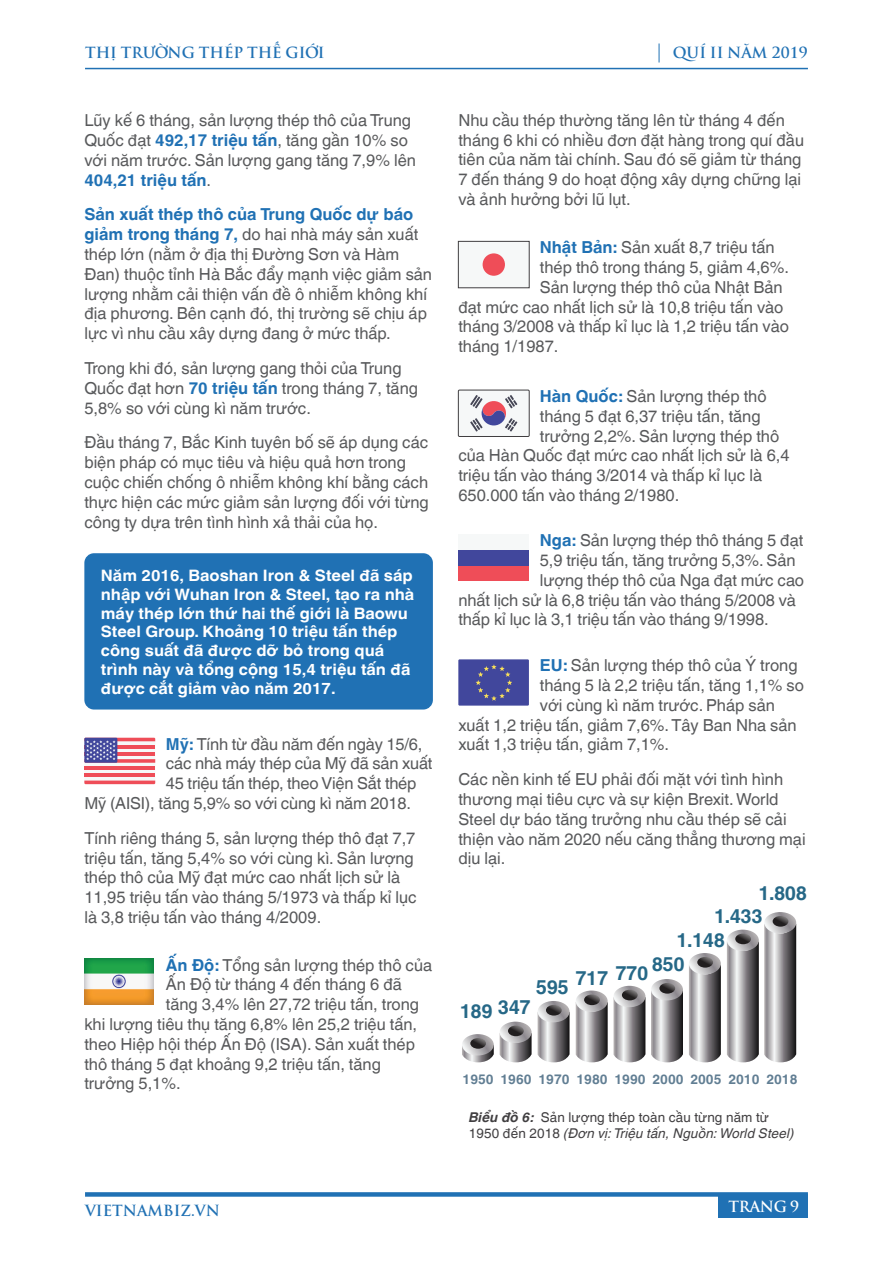
<style>
.page{position:relative;width:893px;height:1263px;background:#fff}
.page>*{position:absolute;margin:0;border:0;box-sizing:border-box;transform-origin:0 0}
.t1{font:700 19.5px "Helvetica World";letter-spacing:-.025em;color:#266887}
.t2{font:16.5px/19.8px "Helvetica World";color:#58595b}
.t3{font:700 15.75px/18.9px "Helvetica World";color:#fff;scale:1.05 1}
.t4{font:15px "UTM Trajan Pro Bold";color:#2071b4}
.t5{font:15px "UTM Trajan Pro Bold";letter-spacing:-.025em;color:#fff}
.t6{font:13.5px/16.2px "Helvetica World";letter-spacing:.01em;color:#413f41}
.t7{font:700 13.5px "Helvetica World";color:#617e93}
.s1{font-weight:700;color:#2071b4}
.s2{font-weight:700;font-style:italic}
.s3{font-style:italic}
</style>
<div class="page">
<div style="left:84px;top:553px;width:349px;height:156px;background:#2071b4;border-radius:10px"></div>
<div style="left:84px;top:738px;width:71px;height:46px;background:#f6f8f8"></div>
<hr style="left:84px;top:773px;width:71px;height:4px;background:#ef4d58">
<svg style="left:84px;top:780px;width:71px;height:4px"></svg>
<hr style="left:84px;top:766px;width:71px;height:4px;background:#ef4d58">
<svg style="left:84px;top:738px;width:71px;height:25px"></svg>
<img style="left:84px;top:959px;width:69px;height:46px">
<div style="left:458px;top:241px;width:72px;height:47px;background:#f6f8f8;border:1px solid #413f41"></div>
<div style="left:483px;top:253px;width:22px;height:23px;background:#ef4d58;border-radius:50%"></div>
<hr style="left:85px;top:68px;width:723px;height:1px;background:#2071b4">
<div style="left:85px;top:1192px;width:723px;height:5px;background:#2071b4"></div>
<div style="left:719px;top:1194px;width:89px;height:23px;background:#2071b4"></div>
<svg style="left:659px;top:44px;width:1px;height:19px"></svg>
<div style="left:458px;top:390px;width:71px;height:46px;background:#f6f8f8"></div>
<div style="left:458px;top:390px;width:72px;height:47px;border:1px solid #413f41"></div>
<svg style="left:470px;top:395px;width:47px;height:37px"></svg>
<div style="left:458px;top:534px;width:71px;height:16px;background:#f6f8f8"></div>
<div style="left:458px;top:565px;width:71px;height:16px;background:#ef4d58"></div>
<div style="left:458px;top:550px;width:71px;height:15px;background:#41479c"></div>
<div style="left:458px;top:659px;width:71px;height:47px;background:#41479c"></div>
<svg style="left:476px;top:664px;width:36px;height:37px"></svg>
<svg style="left:462px;top:1034px;width:32px;height:29px"></svg>
<svg style="left:500px;top:1022px;width:32px;height:40px"></svg>
<svg style="left:538px;top:1001px;width:32px;height:61px;background:#99989a"></svg>
<svg style="left:576px;top:986px;width:69px;height:76px"></svg>
<svg style="left:651px;top:979px;width:32px;height:83px;background:#969496"></svg>
<svg style="left:689px;top:953px;width:32px;height:109px;background:#949295"></svg>
<svg style="left:727px;top:912px;width:69px;height:150px"></svg>
<p class="t4" style="left:85px;top:41px;width:241px">THỊ TRƯỜNG THÉP THẾ GIỚI</p>
<p class="t2" style="left:84px;top:111px;width:333px">Lũy kế 6 tháng, sản lượng thép thô của Trung Quốc đạt <span class="s1">492,17 triệu tấn</span>, tăng gần 10% so với năm trước. Sản lượng gang tăng 7,9% lên <span class="s1">404,21 triệu tấn</span>.</p>
<p class="t2" style="left:84px;top:205px;width:349px"><span class="s1">Sản xuất thép thô của Trung Quốc dự báo giảm trong tháng 7,</span> do hai nhà máy sản xuất thép lớn (nằm ở địa thị Đường Sơn và Hàm Đan) thuộc tỉnh Hà Bắc đẩy mạnh việc giảm sản lượng nhằm cải thiện vấn đề ô nhiễm không khí địa phương. Bên cạnh đó, thị trường sẽ chịu áp lực vì nhu cầu xây dựng đang ở mức thấp.</p>
<p class="t2" style="left:84px;top:358px;width:335px">Trong khi đó, sản lượng gang thỏi của Trung<br>Quốc đạt hơn <span class="s1">70 triệu tấn</span> trong tháng 7, tăng<br>5,8% so với cùng kì năm trước.</p>
<p class="t2" style="left:84px;top:433px;width:346px">Đầu tháng 7, Bắc Kinh tuyên bố sẽ áp dụng các biện pháp có mục tiêu và hiệu quả hơn trong cuộc chiến chống ô nhiễm không khí bằng cách thực hiện các mức giảm sản lượng đối với từng công ty dựa trên tình hình xả thải của họ.</p>
<p class="t3" style="left:101px;top:566px;width:300px">Năm 2016, Baoshan Iron &amp; Steel đã sáp nhập với Wuhan Iron &amp; Steel, tạo ra nhà máy thép lớn thứ hai thế giới là Baowu Steel Group. Khoảng 10 triệu tấn thép công suất đã được dỡ bỏ trong quá trình này và tổng cộng 15,4 triệu tấn đã được cắt giảm vào năm 2017.</p>
<p class="t2" style="left:166px;top:734px;width:258px"><span class="s1">Mỹ:</span> Tính từ đầu năm đến ngày 15/6,</p>
<p class="t2" style="left:166px;top:754px;width:268px">các nhà máy thép của Mỹ đã sản xuất</p>
<p class="t2" style="left:166px;top:773px;width:252px">45 triệu tấn thép, theo Viện Sắt thép</p>
<p class="t2" style="left:84px;top:793px;width:328px">Mỹ (AISI), tăng 5,9% so với cùng kì năm 2018.</p>
<p class="t2" style="left:84px;top:828px;width:334px">Tính riêng tháng 5, sản lượng thép thô đạt 7,7 triệu tấn, tăng 5,4% so với cùng kì. Sản lượng thép thô của Mỹ đạt mức cao nhất lịch sử là 11,95 triệu tấn vào tháng 5/1973 và thấp kỉ lục là 3,8 triệu tấn vào tháng 4/2009.</p>
<p class="t2" style="left:166px;top:955px;width:268px"><span class="s1">Ấn Độ:</span> Tổng sản lượng thép thô của</p>
<p class="t2" style="left:166px;top:975px;width:238px">Ấn Độ từ tháng 4 đến tháng 6 đã</p>
<p class="t2" style="left:166px;top:994px;width:255px">tăng 3,4% lên 27,72 triệu tấn, trong</p>
<p class="t2" style="left:84px;top:1014px;width:334px">khi lượng tiêu thụ tăng 6,8% lên 25,2 triệu tấn,</p>
<p class="t2" style="left:84px;top:1034px;width:332px">theo Hiệp hội thép Ấn Độ (ISA). Sản xuất thép</p>
<p class="t2" style="left:84px;top:1054px;width:298px">thô tháng 5 đạt khoảng 9,2 triệu tấn, tăng</p>
<p class="t2" style="left:84px;top:1074px;width:98px">trưởng 5,1%.</p>
<p class="t4" style="left:85px;top:1198px;width:136px">VIETNAMBIZ.VN</p>
<p class="t4" style="left:673px;top:41px;width:136px">QUÍ II NĂM 2019</p>
<p class="t2" style="left:458px;top:110px;width:347px">Nhu cầu thép thường tăng lên từ tháng 4 đến tháng 6 khi có nhiều đơn đặt hàng trong quí đầu tiên của năm tài chính. Sau đó sẽ giảm từ tháng 7 đến tháng 9 do hoạt động xây dựng chững lại và ảnh hưởng bởi lũ lụt.</p>
<p class="t2" style="left:540px;top:238px;width:236px"><span class="s1">Nhật Bản:</span> Sản xuất 8,7 triệu tấn</p>
<p class="t2" style="left:540px;top:257px;width:251px">thép thô trong tháng 5, giảm 4,6%.</p>
<p class="t2" style="left:540px;top:277px;width:244px">Sản lượng thép thô của Nhật Bản</p>
<p class="t2" style="left:458px;top:297px;width:327px">đạt mức cao nhất lịch sử là 10,8 triệu tấn vào</p>
<p class="t2" style="left:458px;top:317px;width:332px">tháng 3/2008 và thấp kỉ lục là 1,2 triệu tấn vào</p>
<p class="t2" style="left:458px;top:337px;width:102px">tháng 1/1987.</p>
<p class="t2" style="left:540px;top:386px;width:228px"><span class="s1">Hàn Quốc:</span> Sản lượng thép thô</p>
<p class="t2" style="left:540px;top:406px;width:222px">tháng 5 đạt 6,37 triệu tấn, tăng</p>
<p class="t2" style="left:540px;top:426px;width:241px">trưởng 2,2%. Sản lượng thép thô</p>
<p class="t2" style="left:458px;top:446px;width:333px">của Hàn Quốc đạt mức cao nhất lịch sử là 6,4</p>
<p class="t2" style="left:458px;top:465px;width:305px">triệu tấn vào tháng 3/2014 và thấp kỉ lục là</p>
<p class="t2" style="left:458px;top:485px;width:223px">650.000 tấn vào tháng 2/1980.</p>
<p class="t2" style="left:540px;top:530px;width:265px"><span class="s1">Nga:</span> Sản lượng thép thô tháng 5 đạt</p>
<p class="t2" style="left:540px;top:550px;width:257px">5,9 triệu tấn, tăng trưởng 5,3%. Sản</p>
<p class="t2" style="left:540px;top:570px;width:266px">lượng thép thô của Nga đạt mức cao</p>
<p class="t2" style="left:458px;top:590px;width:339px">nhất lịch sử là 6,8 triệu tấn vào tháng 5/2008 và</p>
<p class="t2" style="left:458px;top:610px;width:312px">thấp kỉ lục là 3,1 triệu tấn vào tháng 9/1998.</p>
<p class="t2" style="left:540px;top:656px;width:259px"><span class="s1">EU:</span> Sản lượng thép thô của Ý trong</p>
<p class="t2" style="left:540px;top:675px;width:266px">tháng 5 là 2,2 triệu tấn, tăng 1,1% so</p>
<p class="t2" style="left:540px;top:695px;width:237px">với cùng kì năm trước. Pháp sản</p>
<p class="t2" style="left:458px;top:715px;width:340px">xuất 1,2 triệu tấn, giảm 7,6%. Tây Ban Nha sản</p>
<p class="t2" style="left:458px;top:735px;width:212px">xuất 1,3 triệu tấn, giảm 7,1%.</p>
<p class="t2" style="left:458px;top:770px;width:349px">Các nền kinh tế EU phải đối mặt với tình hình thương mại tiêu cực và sự kiện Brexit. World Steel dự báo tăng trưởng nhu cầu thép sẽ cải thiện vào năm 2020 nếu căng thẳng thương mại dịu lại.</p>
<p class="t1" style="left:758px;top:882px;width:50px">1.808</p>
<p class="t1" style="left:714px;top:904px;width:50px">1.433</p>
<p class="t1" style="left:536px;top:976px;width:34px">595</p>
<p class="t1" style="left:460px;top:998px;width:72px">189 347</p>
<p class="t1" style="left:676px;top:929px;width:50px">1.148</p>
<p class="t1" style="left:575px;top:962px;width:111px">717 770 850</p>
<p class="t7" style="left:463px;top:1071px;width:336px">1950 1960 1970 1980 1990 2000 2005 2010 2018</p>
<p class="t6" style="left:469px;top:1109px;width:327px"><span class="s2">Biểu đồ 6:</span> Sản lượng thép toàn cầu từng năm từ<br>1950 đến 2018 <span class="s3">(Đơn vị: Triệu tấn, Nguồn: World Steel)</span></p>
<p class="t5" style="left:729px;top:1195px;width:72px">TRANG 9</p>
</div>
